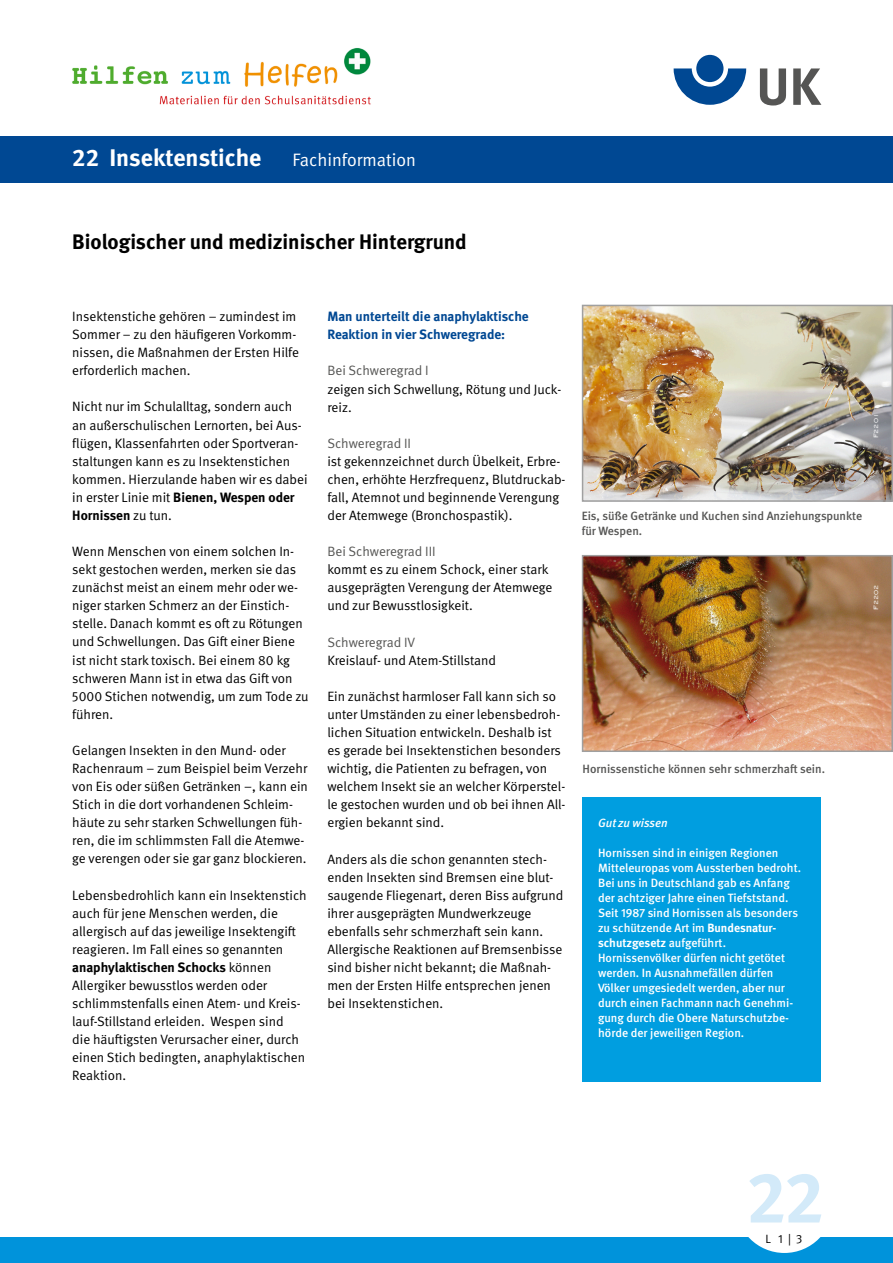
<style>
.page{position:relative;width:893px;height:1263px;background:#fff}
.page>*{position:absolute;margin:0;border:0;box-sizing:border-box;transform-origin:0 0}
.t1{font:700 71.7px "DGUV Meta";color:#d3eaf9}
.t2{font:700 24px "DGUV Meta";color:#fff}
.t3{font:700 21px "DGUV Meta";color:#000}
.t4{font:13.5px/18.1px "DGUV Meta";color:#000}
.t5{font:700 13.5px/18.1px "DGUV Meta";color:#004893}
.t6{font:13.5px "DGUV Meta";color:#555554}
.t7{font:500 12px/15px "DGUV Meta";color:#fff}
.t8{font:500 12px/15px "DGUV Meta";color:#555554}
.t9{font:italic 500 12px "DGUV Meta";color:#fff}
.t10{font:12px "DGUV Meta";color:#000}
.t11{font:7.65px "Engravers Gothic BT";color:#fff}
.s1{font-weight:400;font-size:18px}
.s2{font-weight:700}
.s3{font-size:10.2px}
</style>
<div class="page">
<div style="left:0;top:1237px;width:893px;height:26px;background:#0093db"></div>
<div style="left:0;top:136px;width:893px;height:47px;background:#004893"></div>
<div style="left:736px;top:1155px;width:97px;height:98px;background:#fff;border-radius:50%"></div>
<img style="left:585px;top:308px;width:305px;height:191px">
<div style="left:582px;top:305px;width:311px;height:197px;border:2px solid #a0a0a0"></div>
<img style="left:585px;top:558px;width:305px;height:191px">
<div style="left:582px;top:555px;width:311px;height:197px;border:2px solid #a0a0a0"></div>
<svg style="left:760px;top:68px;width:26px;height:38px"></svg>
<svg style="left:793px;top:68px;width:28px;height:37px"></svg>
<svg style="left:674px;top:68px;width:72px;height:37px"></svg>
<div style="left:696px;top:55px;width:27px;height:27px;background:#004893;border-radius:50%"></div>
<img style="left:72px;top:48px;width:299px;height:57px">
<div style="left:582px;top:797px;width:239px;height:285px;background:#009ee0"></div>
<h2 class="t2" style="left:72px;top:144px;width:345px">22 Insektenstiche <span class="s1">Fachinformation</span></h2>
<h3 class="t3" style="left:72px;top:229px;width:396px">Biologischer und medizinischer Hintergrund</h3>
<p class="t4" style="left:72px;top:308px;width:228px">Insektenstiche gehören – zumindest im Sommer – zu den häufigeren Vorkomm&shy;nissen, die Maßnahmen der Ersten Hilfe erforderlich machen.</p>
<p class="t4" style="left:72px;top:398px;width:237px">Nicht nur im Schulalltag, sondern auch an außerschulischen Lernorten, bei Aus&shy;flügen, Klassenfahrten oder Sportveran&shy;staltungen kann es zu Insektenstichen kommen. Hierzulande haben wir es dabei in erster Linie mit <span class="s2">Bienen, Wespen oder Hornissen</span> zu tun.</p>
<p class="t4" style="left:72px;top:543px;width:238px">Wenn Menschen von einem solchen In&shy;sekt gestochen werden, merken sie das zunächst meist an einem mehr oder we&shy;niger starken Schmerz an der Einstich&shy;stelle. Danach kommt es oft zu Rötungen und Schwellungen. Das Gift einer Biene ist nicht stark toxisch. Bei einem 80 kg schweren Mann ist in etwa das Gift von 5000 Stichen notwendig, um zum Tode zu führen.</p>
<p class="t4" style="left:72px;top:741px;width:237px">Gelangen Insekten in den Mund- oder Rachenraum – zum Beispiel beim Verzehr von Eis oder süßen Getränken –, kann ein Stich in die dort vorhandenen Schleim&shy;häute zu sehr starken Schwellungen füh&shy;ren, die im schlimmsten Fall die Atemwe&shy;ge verengen oder sie gar ganz blockieren.</p>
<p class="t4" style="left:72px;top:886px;width:236px">Lebensbedrohlich kann ein Insektenstich auch für jene Menschen werden, die allergisch auf das jeweilige Insektengift reagieren. Im Fall eines so genannten <span class="s2">anaphylaktischen Schocks</span> können Allergiker bewusstlos werden oder schlimmstenfalls einen Atem- und Kreis&shy;lauf-Stillstand erleiden. Wespen sind<br>die häuftigsten Verursacher einer, durch einen Stich bedingten, anaphylaktischen Reaktion.</p>
<p class="t5" style="left:327px;top:308px;width:203px">Man unterteilt die anaphylaktische<br>Reaktion in vier Schweregrade:</p>
<p class="t6" style="left:327px;top:363px;width:103px">Bei Schweregrad I</p>
<p class="t4" style="left:327px;top:380px;width:235px">zeigen sich Schwellung, Rötung und Juck&shy;reiz.</p>
<p class="t6" style="left:327px;top:435px;width:85px">Schweregrad II</p>
<p class="t4" style="left:327px;top:452px;width:240px">ist gekennzeichnet durch Übelkeit, Erbre&shy;chen, erhöhte Herzfrequenz, Blutdruckab&shy;fall, Atemnot und beginnende Verengung der Atemwege (Bronchospastik).</p>
<p class="t6" style="left:327px;top:544px;width:110px">Bei Schweregrad III</p>
<p class="t4" style="left:327px;top:561px;width:227px">kommt es zu einem Schock, einer stark ausgeprägten Verengung der Atemwege und zur Bewusstlosigkeit.</p>
<p class="t6" style="left:327px;top:634px;width:89px">Schweregrad IV</p>
<p class="t4" style="left:327px;top:651px;width:170px">Kreislauf- und Atem-Stillstand</p>
<p class="t4" style="left:327px;top:687px;width:240px">Ein zunächst harmloser Fall kann sich so unter Umständen zu einer lebensbedroh&shy;lichen Situation entwickeln. Deshalb ist es gerade bei Insektenstichen besonders wichtig, die Patienten zu befragen, von welchem Insekt sie an welcher Körperstel&shy;le gestochen wurden und ob bei ihnen All&shy;ergien bekannt sind.</p>
<p class="t4" style="left:327px;top:850px;width:237px">Anders als die schon genannten stech&shy;enden Insekten sind Bremsen eine blut&shy;saugende Fliegenart, deren Biss aufgrund ihrer ausgeprägten Mundwerkzeuge ebenfalls sehr schmerzhaft sein kann.<br>Allergische Reaktionen auf Bremsenbisse sind bisher nicht bekannt; die Maßnah&shy;men der Ersten Hilfe entsprechen jenen bei Insektenstichen.</p>
<p class="t11" style="left:872px;top:438px;width:27px;rotate:-90deg"><span class="s3">f</span>2201</p>
<p class="t8" style="left:582px;top:509px;width:282px">Eis, süße Getränke und Kuchen sind Anziehungspunkte für Wespen.</p>
<p class="t11" style="left:872px;top:610px;width:27px;rotate:-90deg"><span class="s3">f</span>2202</p>
<p class="t8" style="left:583px;top:762px;width:244px">Hornissenstiche können sehr schmerzhaft sein.</p>
<p class="t9" style="left:598px;top:816px;width:71px">Gut zu wissen</p>
<p class="t7" style="left:598px;top:846px;width:204px">Hornissen sind in einigen Regionen Mitteleuropas vom Aussterben bedroht.<br>Bei uns in Deutschland gab es Anfang der achtziger Jahre einen Tiefststand.<br>Seit 1987 sind Hornissen als besonders zu schützende Art im <span class="s2">Bundesnatur&shy;schutzgesetz</span> aufgeführt.<br>Hornissenvölker dürfen nicht getötet werden. In Ausnahmefällen dürfen Völker umgesiedelt werden, aber nur durch einen Fachmann nach Genehmi&shy;gung durch die Obere Naturschutzbe&shy;hörde der jeweiligen Region.</p>
<h1 class="t1" style="left:746px;top:1155px;width:79px">22</h1>
<p class="t10" style="left:765px;top:1232px;width:39px">L 1 | 3</p>
</div>
